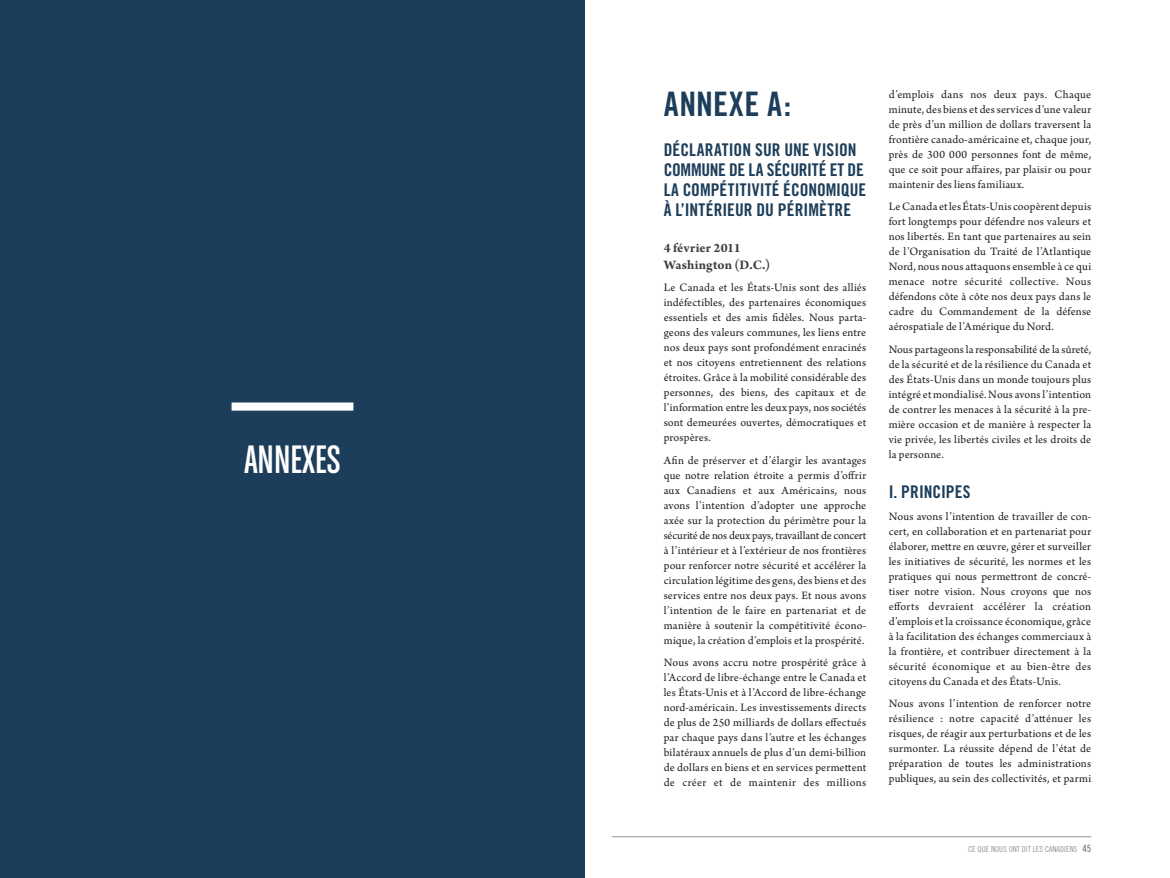
<style>
.page{position:relative;width:1170px;height:878px;background:#fff}
.page>*{position:absolute;margin:0;border:0;box-sizing:border-box;transform-origin:0 0}
.t1{font:42.25px "Chalet Comprime Cologne Eighty";color:#fff}
.t2{font:33.75px "Trade Gothic Bold Cond Twenty";letter-spacing:.02em;color:#1d3e5a}
.t3{font:17.5px/20px "Trade Gothic Bold Cond Twenty";color:#1d3e5a}
.t4{font:700 13.75px/17.5px "Arno Pro";color:#404041}
.t5{font:11.88px/15px "Arno Pro";letter-spacing:.015em;color:#231f20;text-align:justify}
.t6{font:8.12px "Trade Gothic Cond Eighteen";color:#939598}
.s1{font-size:10px;color:#465a65}
</style>
<div class="page">
<hr style="left:612px;top:836px;width:479px;height:1px;background:#939598">
<div style="left:0;top:0;width:585px;height:877px;background:#1d3e5a"></div>
<div style="left:232px;top:402px;width:121px;height:8px;background:#fff"></div>
<h1 class="t1" style="left:244px;top:442px;width:98px">ANNEXES</h1>
<h2 class="t2" style="left:664px;top:92px;width:129px">ANNEXE A:</h2>
<h3 class="t3" style="left:664px;top:142px;width:204px">DÉCLARATION SUR UNE VISION<br>COMMUNE DE LA SÉCURITÉ ET DE<br>LA COMPÉTITIVITÉ ÉCONOMIQUE<br>À L’INTÉRIEUR DU PÉRIMÈTRE</h3>
<p class="t4" style="left:664px;top:239px;width:108px">4 février 2011<br>Washington (D.C.)</p>
<p class="t5" style="left:664px;top:281px;width:204px">Le Canada et les États-Unis sont des alliés indéfectibles, des partenaires économiques essentiels et des amis fidèles. Nous parta&shy;geons des valeurs communes, les liens entre nos deux pays sont profondément enracinés et nos citoyens entretiennent des relations étroites. Grâce à la mobilité considérable des personnes, des biens, des capitaux et de l’information entre les deux pays, nos sociétés sont demeurées ouvertes, démocratiques et prospères.</p>
<p class="t5" style="left:664px;top:453px;width:204px">Afin de préserver et d’élargir les avantages que notre relation étroite a permis d’offrir aux Canadiens et aux Américains, nous avons l’intention d’adopter une approche axée sur la protection du périmètre pour la sécurité de nos deux pays, travaillant de concert à l’intérieur et à l’extérieur de nos frontières pour renforcer notre sécurité et accélérer la circulation légitime des gens, des biens et des services entre nos deux pays. Et nous avons l’intention de le faire en partenariat et de manière à soutenir la compétitivité écono&shy;mique, la création d’emplois et la prospérité.</p>
<p class="t5" style="left:664px;top:655px;width:204px">Nous avons accru notre prospérité grâce à l’Accord de libre-échange entre le Canada et les États-Unis et à l’Accord de libre-échange nord-américain. Les investissements directs de plus de 250 milliards de dollars effectués par chaque pays dans l’autre et les échanges bilatéraux annuels de plus d’un demi-billion de dollars en biens et en services permettent de créer et de maintenir des millions</p>
<p class="t5" style="left:889px;top:88px;width:204px">d’emplois dans nos deux pays. Chaque minute, des biens et des services d’une valeur de près d’un million de dollars traversent la frontière canado-américaine et, chaque jour, près de 300 000 personnes font de même, que ce soit pour affaires, par plaisir ou pour maintenir des liens familiaux.</p>
<p class="t5" style="left:889px;top:200px;width:204px">Le Canada et les États-Unis coopèrent depuis fort longtemps pour défendre nos valeurs et nos libertés. En tant que partenaires au sein de l’Organisation du Traité de l’Atlantique Nord, nous nous attaquons ensemble à ce qui menace notre sécurité collective. Nous défendons côte à côte nos deux pays dans le cadre du Commandement de la défense aérospatiale de l’Amérique du Nord.</p>
<p class="t5" style="left:889px;top:342px;width:204px">Nous partageons la responsabilité de la sûreté, de la sécurité et de la résilience du Canada et des États-Unis dans un monde toujours plus intégré et mondialisé. Nous avons l’intention de contrer les menaces à la sécurité à la pre&shy;mière occasion et de manière à respecter la vie privée, les libertés civiles et les droits de la personne.</p>
<h3 class="t3" style="left:889px;top:483px;width:83px">I. PRINCIPES</h3>
<p class="t5" style="left:889px;top:509px;width:204px">Nous avons l’intention de travailler de con&shy;cert, en collaboration et en partenariat pour élaborer, mettre en œuvre, gérer et surveiller les initiatives de sécurité, les normes et les pratiques qui nous permettront de concré&shy;tiser notre vision. Nous croyons que nos efforts devraient accélérer la création d’emplois et la croissance économique, grâce à la facilitation des échanges commerciaux à la frontière, et contribuer directement à la sécurité économique et au bien-être des citoyens du Canada et des États-Unis.</p>
<p class="t5" style="left:889px;top:696px;width:204px">Nous avons l’intention de renforcer notre résilience : notre capacité d’atténuer les risques, de réagir aux perturbations et de les surmonter. La réussite dépend de l’état de préparation de toutes les administrations publiques, au sein des collectivités, et parmi</p>
<p class="t6" style="left:968px;top:846px;width:125px">CE QUE NOUS ONT DIT LES CANADIENS <span class="s1">45</span></p>
</div>
